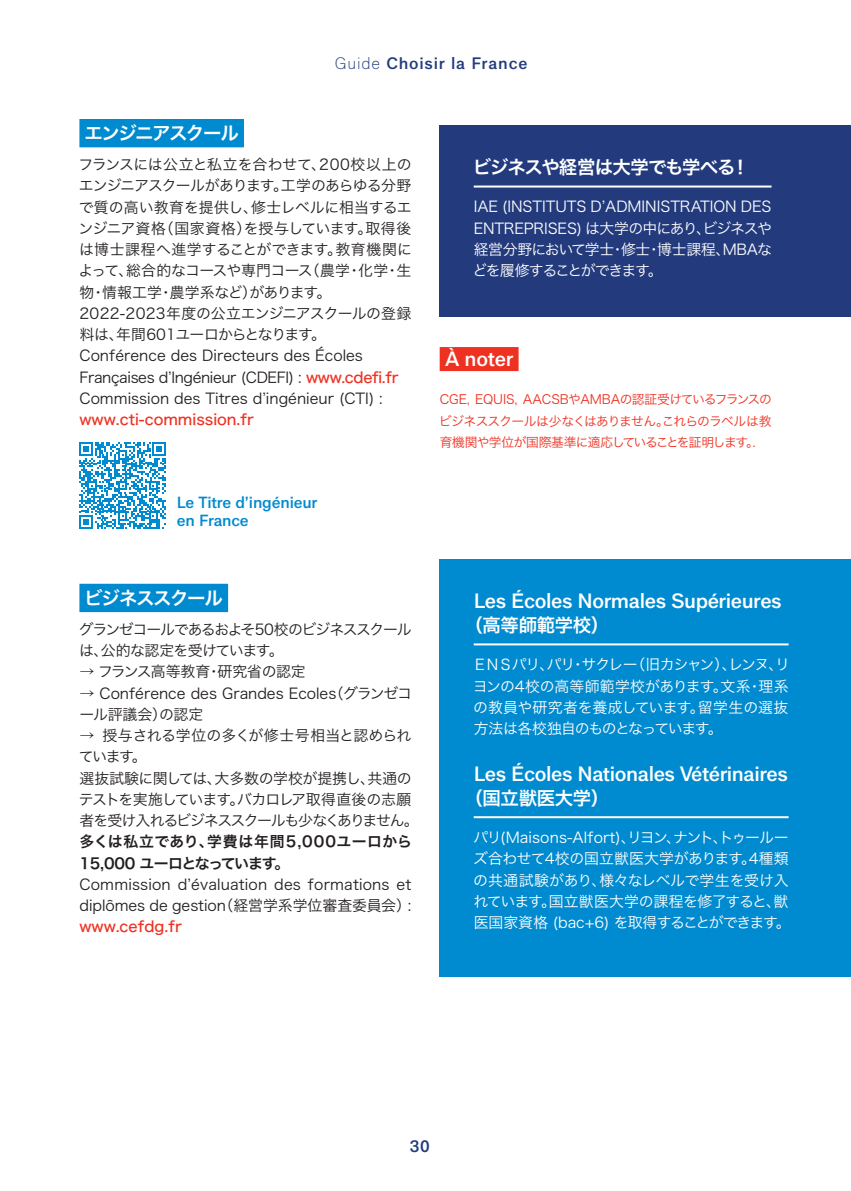
<style>
.page{position:relative;width:851px;height:1191px;background:#fff}
.page>*{position:absolute;margin:0;border:0;box-sizing:border-box;transform-origin:0 0}
.Encadré_-_titre_-_P3{font:600 20px "CAMPUS FRANCE SANS BETA 1";letter-spacing:-.02em;color:#fff}
.A_noter_-_Titre{font:600 20px "CAMPUS FRANCE SANS BETA 1";letter-spacing:-.01em;color:#fff}
.ST1_-_P3{font:18.4px "Hiragino Sans W6";letter-spacing:-.075em;color:#fff}
.Encadré_-_titre_-_P3-2{font:18.4px "Hiragino Sans W6";letter-spacing:-.06em;color:#fff}
.Encadré_-_titre_-_P3-3{font:18.4px "Hiragino Sans W6";letter-spacing:-.025em;color:#fff}
.t1{font:600 16px "CAMPUS FRANCE SANS BETA 1";letter-spacing:.05em;color:#233b7d}
.Texte_courant{font:600 15.6px "CAMPUS FRANCE SANS BETA 1";letter-spacing:-.01em;color:#008acf}
.Encadré_-_texte{font:14.8px/21.2px "Hiragino Sans W3";letter-spacing:-.03em;color:#fff;text-align:justify}
.lien_rouge{font:14.8px/21.2px "Hiragino Sans W3";color:#231f20}
.Texte_courant-2{font:14.8px/21.2px "Hiragino Sans W3";letter-spacing:-.02em;color:#231f20}
.Texte_courant-3{font:14.8px/21.2px "Hiragino Sans W3";letter-spacing:-.06em;color:#231f20}
.lien_rouge-2{font:14.8px/21.2px "Hiragino Sans W3";letter-spacing:-.02em;color:#231f20}
.Texte_courant-4{font:14.8px/21.2px "Hiragino Sans W6";letter-spacing:-.005em;color:#231f20}
.Texte_courant-5{font:14.8px/21.2px "Hiragino Sans W3";letter-spacing:-.08em;color:#231f20}
.À_noter_-_Texte{font:12.8px/21.2px "Hiragino Sans W3";letter-spacing:-.06em;color:#ef3122;text-align:justify}
.s1{font-weight:200}
.s2{font-family:"Hiragino Sans W5";color:#ef3122}
.s3{font-family:"CAMPUS FRANCE SANS BETA 1";font-size:14px}
</style>
<div class="page">
<div style="left:79px;top:119px;width:165px;height:28px;background:#008acf"></div>
<div style="left:79px;top:584px;width:149px;height:28px;background:#008acf"></div>
<div style="left:439px;top:347px;width:79px;height:24px;background:#ef3122"></div>
<div style="left:439px;top:125px;width:411px;height:192px;background:#233b7d"></div>
<hr style="left:473px;top:185px;width:298px;height:2px;background:#fff">
<div style="left:439px;top:558px;width:411px;height:418px;background:#008acf"></div>
<hr style="left:473px;top:643px;width:315px;height:2px;background:#fff">
<hr style="left:473px;top:816px;width:315px;height:2px;background:#fff">
<svg style="left:79px;top:442px;width:87px;height:87px"></svg>
<p class="t1" style="left:335px;top:52px;width:194px"><span class="s1">Guide</span> Choisir la France</p>
<p class="ST1_-_P3" style="left:85px;top:117px;width:156px">エンジニアスクール</p>
<p class="lien_rouge" style="left:78px;top:153px;width:335px;text-align:justify">フランスには公立と私立を合わせて、200校以上のエンジニアスクールがあります。工学のあらゆる分野で質の高い教育を提供し、修士レベルに相当するエンジニア資格（国家資格）を授与しています。取得後は博士課程へ進学することができます。教育機関によって、総合的なコースや専門コース（農学・化学・生物・情報工学・農学系など）があります。</p>
<p class="lien_rouge-2" style="left:79px;top:302px;width:333px">2022-2023年度の公立エンジニアスクールの登録料は、年間601ユーロからとなります。　</p>
<p class="lien_rouge" style="left:79px;top:344px;width:321px">Conférence des Directeurs des Écoles<br>Françaises d’Ingénieur (CDEFI) : <span class="s2">www.cdefi.fr</span></p>
<p class="lien_rouge" style="left:79px;top:387px;width:305px">Commission des Titres d’ingénieur (CTI) : <span class="s2">www.cti-commission.fr</span></p>
<p class="Texte_courant" style="left:177px;top:491px;width:142px">Le Titre d’ingénieur</p>
<p class="Texte_courant" style="left:177px;top:509px;width:73px">en France</p>
<p class="ST1_-_P3" style="left:84px;top:581px;width:140px">ビジネススクール</p>
<p class="Texte_courant-5" style="left:79px;top:617px;width:334px">グランゼコールであるおよそ50校のビジネススクールは、公的な認定を受けています。</p>
<p class="Texte_courant-2" style="left:79px;top:660px;width:228px">→ フランス高等教育・研究省の認定</p>
<p class="Texte_courant-2" style="left:79px;top:681px;width:334px">→ Conférence des Grandes Ecoles（グランゼコール評議会）の認定</p>
<p class="Texte_courant-2" style="left:79px;top:724px;width:334px">→ 授与される学位の多くが修士号相当と認められています。</p>
<p class="Texte_courant-3" style="left:79px;top:766px;width:341px">選抜試験に関しては、大多数の学校が提携し、共通のテストを実施しています。バカロレア取得直後の志願者を受け入れるビジネススクールも少なくありません。</p>
<p class="Texte_courant-4" style="left:79px;top:830px;width:334px">多くは私立であり、学費は年間5,000ユーロから<br>15,000 ユーロとなっています。</p>
<p class="Texte_courant-2" style="left:79px;top:872px;width:333px;text-align:justify">Commission d’évaluation des formations et diplômes de gestion（経営学系学位審査委員会）: <span class="s2">www.cefdg.fr</span></p>
<p class="Encadré_-_titre_-_P3-2" style="left:472px;top:151px;width:278px">ビジネスや経営は大学でも学べる！</p>
<p class="Encadré_-_texte" style="left:472px;top:195px;width:301px">IAE (INSTITUTS D’ADMINISTRATION DES ENTREPRISES) は大学の中にあり、ビジネスや経営分野において学士・修士・博士課程、MBAなどを履修することができます。</p>
<p class="A_noter_-_Titre" style="left:445px;top:344px;width:70px">À noter</p>
<p class="À_noter_-_Texte" style="left:439px;top:388px;width:334px">CGE, EQUIS, AACSBやAMBAの認証受けているフランスのビジネススクールは少なくはありません。これらのラベルは教育機関や学位が国際基準に適応していることを証明します。<span class="s3">.</span></p>
<p class="Encadré_-_titre_-_P3" style="left:473px;top:586px;width:309px">Les Écoles Normales Supérieures</p>
<p class="Encadré_-_titre_-_P3-3" style="left:464px;top:608px;width:146px">（高等師範学校）</p>
<p class="Encadré_-_texte" style="left:472px;top:653px;width:319px">ＥＮＳパリ、パリ・サクレー（旧カシャン）、レンヌ、リヨンの4校の高等師範学校があります。文系・理系の教員や研究者を養成しています。留学生の選抜方法は各校独自のものとなっています。</p>
<p class="Encadré_-_titre_-_P3" style="left:473px;top:759px;width:316px">Les Écoles Nationales Vétérinaires</p>
<p class="Encadré_-_titre_-_P3-3" style="left:464px;top:781px;width:146px">（国立獣医大学）</p>
<p class="Encadré_-_texte" style="left:473px;top:826px;width:319px;text-align:left">パリ(Maisons-Alfort)、リヨン、ナント、トゥールーズ合わせて4校の国立獣医大学があります。4種類の共通試験があり、様々なレベルで学生を受け入れています。国立獣医大学の課程を修了すると、獣医国家資格 (bac+6) を取得することができます。</p>
<p class="t1" style="left:409px;top:1134px;width:22px">30</p>
</div>
